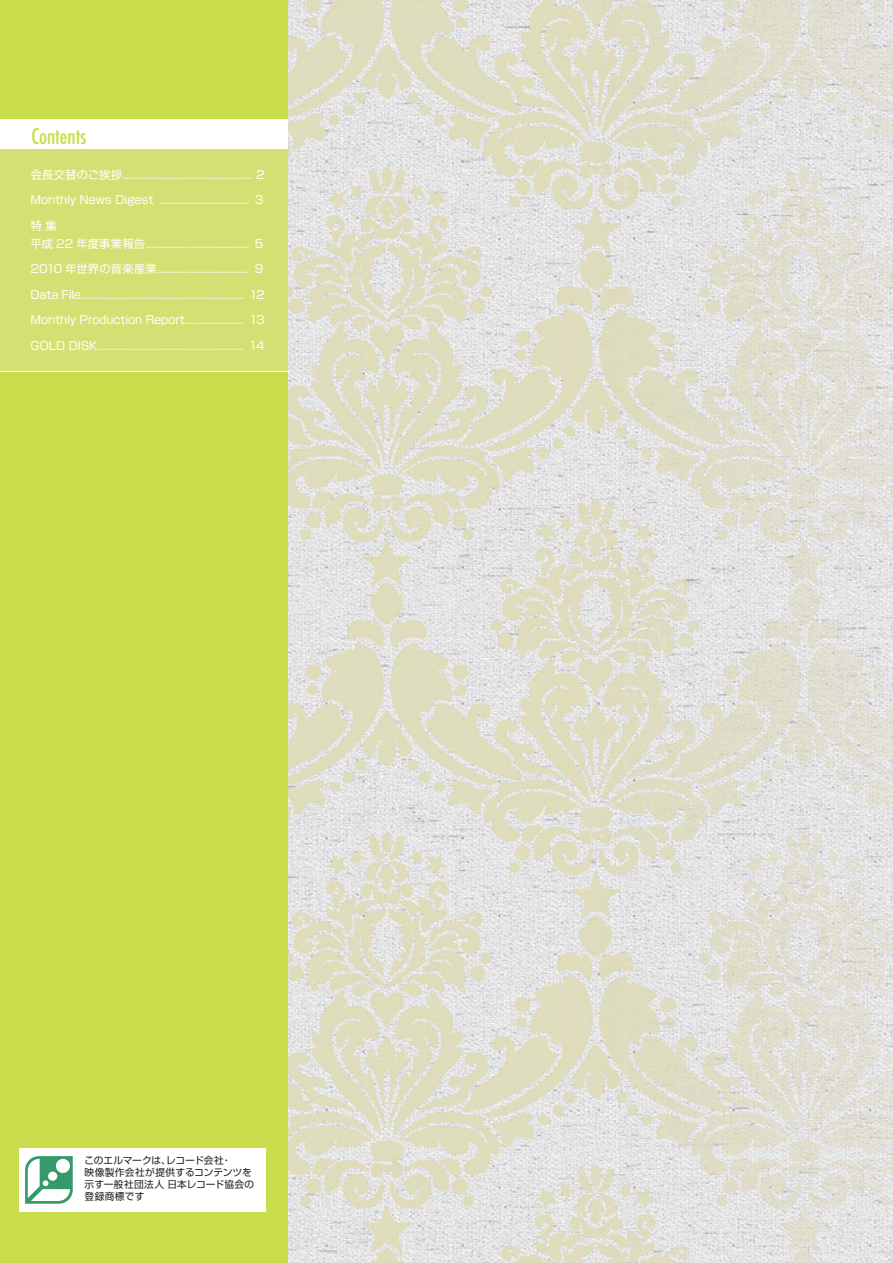
<style>
.page{position:relative;width:893px;height:1263px;background:#fff}
.page>*{position:absolute;margin:0;border:0;box-sizing:border-box;transform-origin:0 0}
.t1{font:condensed 21px "Futura";color:#c9dc4b}
.t2{font:11.25px "Shin Go Pr 6 Regular 90 pv RKSJ H";color:#fff}
.t3{font:11.25px "Shin Go Pr 6 Regular 90 pv RKSJ H";letter-spacing:-.02em;color:#fff}
.t4{font:11.25px "Shin Go Pr 6 Regular 90 pv RKSJ H";letter-spacing:.025em;color:#fff}
.t5{font:11.25px/18px "Shin Go Pr 6 Regular 90 pv RKSJ H";letter-spacing:.02em;color:#fff}
.t6{font:9.75px/12px "Shin Go regular 83 pv RKSJ H";letter-spacing:.015em;color:#231f20}
</style>
<div class="page">
<img style="left:288px;top:0;width:605px;height:1263px">
<div style="left:0;top:0;width:288px;height:1263px;background:#c9dc4b"></div>
<div style="left:0;top:119px;width:288px;height:253px;background:#d3e174"></div>
<div style="left:0;top:119px;width:288px;height:30px;background:#fff"></div>
<hr style="left:0;top:371px;width:289px;height:1px;background:#fff">
<div style="left:19px;top:1148px;width:246px;height:64px;background:#fff"></div>
<svg style="left:25px;top:1156px;width:48px;height:48px"></svg>
<h1 class="t1" style="left:32px;top:126px;width:56px">Contents</h1>
<p class="t4" style="left:31px;top:170px;width:235px">会長交替のご挨拶 .............................................. 2</p>
<p class="t2" style="left:31px;top:196px;width:236px">Monthly News Digest ................................ ３</p>
<p class="t5" style="left:31px;top:218px;width:236px">特 集<br>平成 22 年度事業報告 ..................................... ５</p>
<p class="t2" style="left:31px;top:265px;width:236px">2010 年世界の音楽産業 ................................. ９</p>
<p class="t3" style="left:31px;top:290px;width:236px">Data File .......................................................... 12</p>
<p class="t2" style="left:31px;top:316px;width:236px">Monthly Production Report..................... 13</p>
<p class="t2" style="left:31px;top:341px;width:235px">GOLD DISK .................................................... 14</p>
<p class="t6" style="left:85px;top:1156px;width:171px">このエルマークは、レコード会社・<br>映像製作会社が提供するコンテンツを示す一般社団法人 日本レコード協会の登録商標です</p>
</div>
